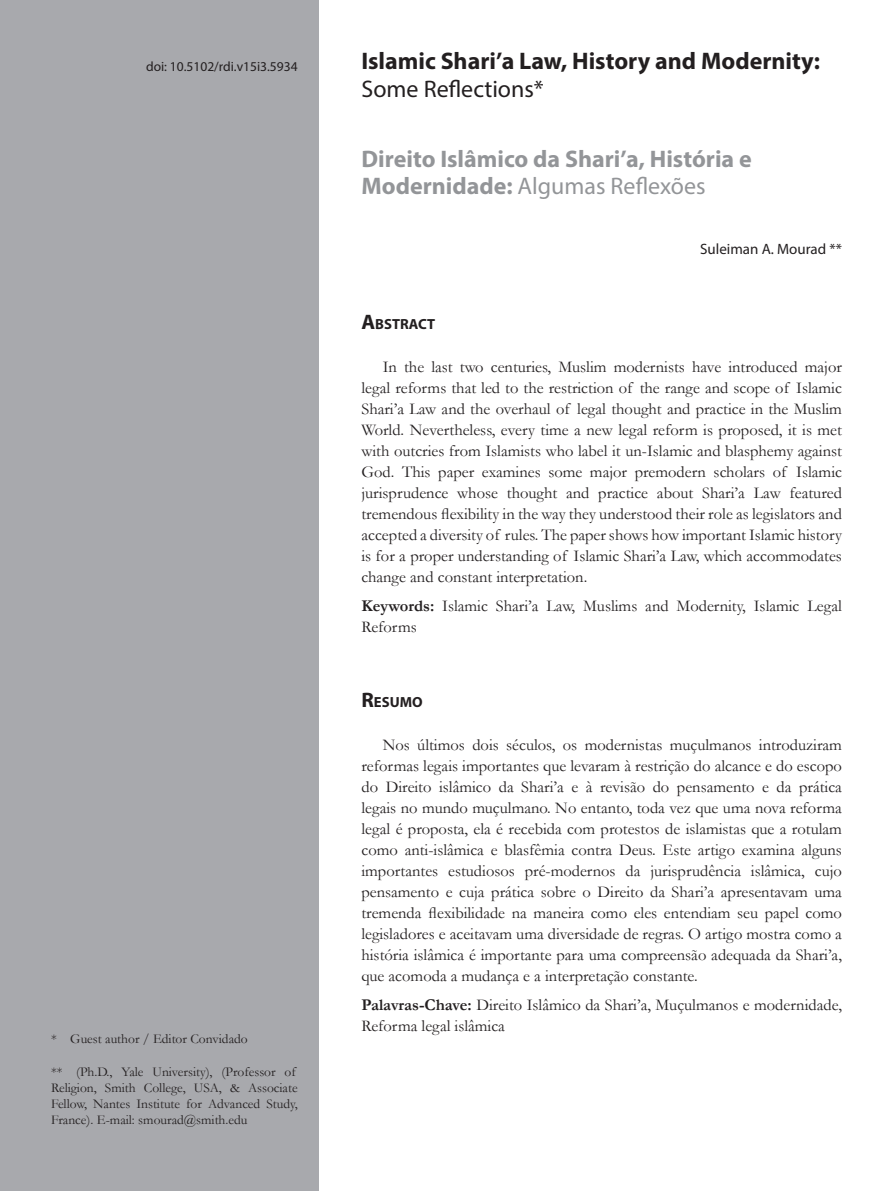
<style>
.page{position:relative;width:893px;height:1191px;background:#fff}
.page>*{position:absolute;margin:0;border:0;box-sizing:border-box;transform-origin:0 0}
.Tit2{font:700 24px/27.6px "Myriad Pro";color:#939598}
.Tit{font:700 24px/27.6px "Myriad Pro";color:#231f20}
.texto{font:16.5px/21px "Garamond";color:#231f20;text-align:justify}
.text_sem_recuo{font:16.5px/21px "Garamond";color:#231f20}
.Myriad_10{font:15px "Myriad Pro";color:#231f20}
.Subt_resumo{font:700 14.7px "Myriad Pro";color:#231f20}
.rodape{font:13.5px/16.2px "Garamond";color:#231f20}
.Doi{font:13.5px "Myriad Pro";color:#231f20}
.s1{font-weight:400}
.s2{font-size:21px}
.s3{font-weight:700}
</style>
<div class="page">
<div style="left:0;top:0;width:319px;height:1191px;background:#a8a9ad"></div>
<p class="Doi" style="left:146px;top:58px;width:153px">doi: 10.5102/rdi.v15i3.5934</p>
<p class="Tit" style="left:361px;top:46px;width:460px">Islamic Shari’a Law, History and Modernity:<br><span class="s1">Some Reflections*</span></p>
<p class="Tit2" style="left:361px;top:144px;width:392px">Direito Islâmico da Shari’a, História e<br>Modernidade: <span class="s1">Algumas Reflexões</span></p>
<p class="Myriad_10" style="left:700px;top:240px;width:143px">Suleiman A. Mourad **</p>
<p class="rodape" style="left:51px;top:1030px;width:198px">* Guest author / Editor Convidado</p>
<p class="rodape" style="left:51px;top:1062px;width:248px">** (Ph.D., Yale University), (Professor of Religion, Smith College, USA, &amp; Associate Fellow, Nantes Institute for Advanced Study, France). E-mail: smourad@smith.edu</p>
<p class="Subt_resumo" style="left:361px;top:315px;width:75px"><span class="s2">A</span>BSTRACT</p>
<p class="texto" style="left:361px;top:355px;width:482px;text-indent:21px">In the last two centuries, Muslim modernists have introduced major legal reforms that led to the restriction of the range and scope of Islamic Shari’a Law and the overhaul of legal thought and practice in the Muslim World. Nevertheless, every time a new legal reform is proposed, it is met with outcries from Islamists who label it un-Islamic and blasphemy against God. This paper examines some major premodern scholars of Islamic jurisprudence whose thought and practice about Shari’a Law featured tremendous flexibility in the way they understood their role as legislators and accepted a diversity of rules. The paper shows how important Islamic history is for a proper understanding of Islamic Shari’a Law, which accommodates change and constant interpretation.</p>
<p class="text_sem_recuo" style="left:361px;top:595px;width:482px"><span class="s3">Keywords:</span> Islamic Shari’a Law, Muslims and Modernity, Islamic Legal<br>Reforms</p>
<p class="Subt_resumo" style="left:361px;top:693px;width:63px"><span class="s2">R</span>ESUMO</p>
<p class="texto" style="left:361px;top:733px;width:482px;text-indent:21px">Nos últimos dois séculos, os modernistas muçulmanos introduziram reformas legais importantes que levaram à restrição do alcance e do escopo do Direito islâmico da Shari’a e à revisão do pensamento e da prática legais no mundo muçulmano. No entanto, toda vez que uma nova reforma legal é proposta, ela é recebida com protestos de islamistas que a rotulam como anti-islâmica e blasfêmia contra Deus. Este artigo examina alguns importantes estudiosos pré-modernos da jurisprudência islâmica, cujo pensamento e cuja prática sobre o Direito da Shari’a apresentavam uma tremenda flexibilidade na maneira como eles entendiam seu papel como legisladores e aceitavam uma diversidade de regras. O artigo mostra como a história islâmica é importante para uma compreensão adequada da Shari’a, que acomoda a mudança e a interpretação constante.</p>
<p class="text_sem_recuo" style="left:361px;top:994px;width:482px"><span class="s3">Palavras-Chave:</span> Direito Islâmico da Shari’a, Muçulmanos e modernidade,<br>Reforma legal islâmica</p>
</div>
